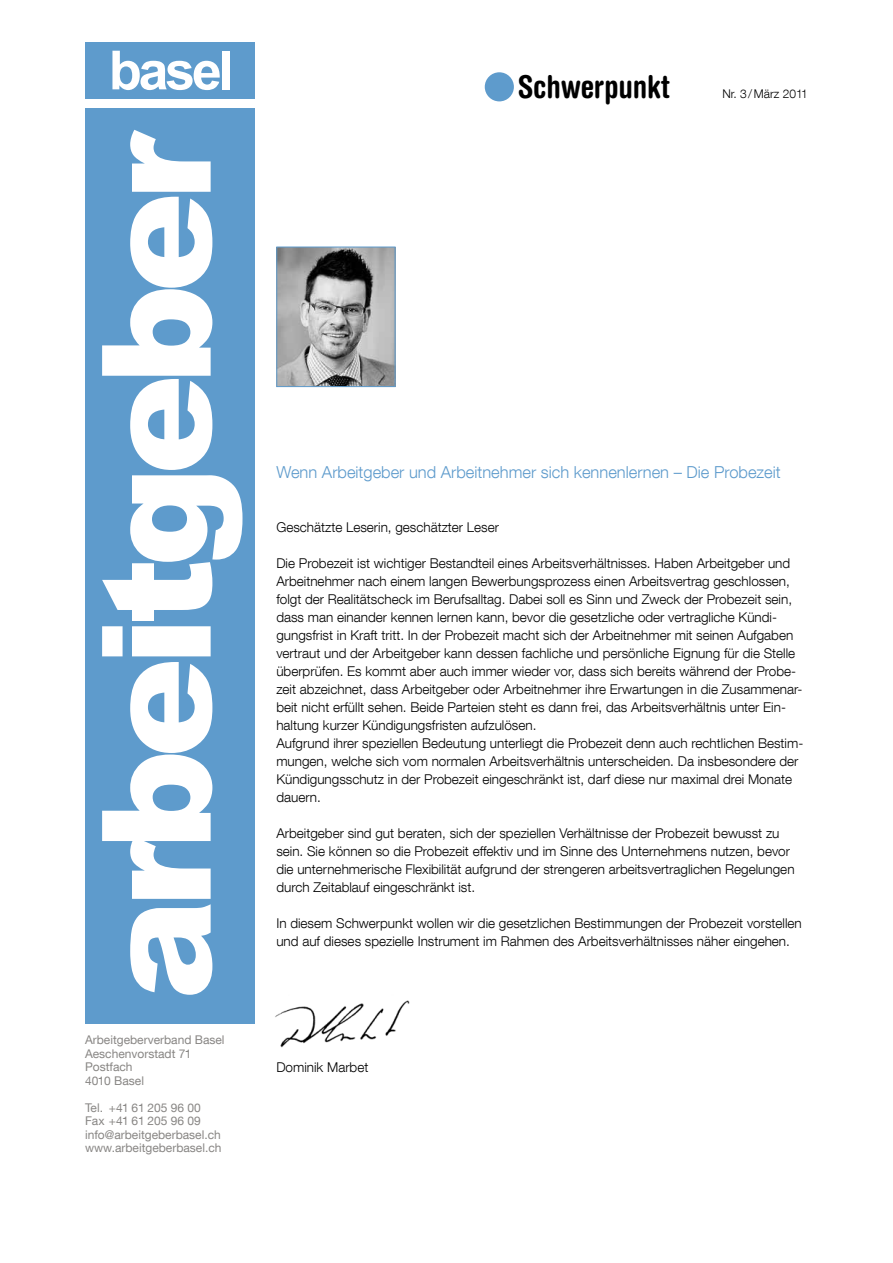
<style>
.page{position:relative;width:893px;height:1263px;background:#fff}
.page>*{position:absolute;margin:0;border:0;box-sizing:border-box;transform-origin:0 0}
.t1{font:700 condensed 31.5px "Helvetica Rounded LT Std";letter-spacing:-.005em;color:#000}
.t2{font:300 16.5px "Helvetica Neue LT Com";color:#5e9bcc}
.t3{font:300 13.5px/18px "Helvetica Neue LT Com";color:#000}
.t4{font:12px/13.5px "Helvetica Neue LT Com";color:#888684}
.t5{font:300 12px "Helvetica Neue LT Com";color:#000}
</style>
<div class="page">
<img style="left:278px;top:249px;width:115px;height:136px">
<div style="left:276px;top:247px;width:119px;height:140px;border:1px solid #5e9bcc"></div>
<div style="left:85px;top:108px;width:170px;height:916px;background:#5e9bcc"></div>
<div style="left:85px;top:43px;width:170px;height:56px;background:#5e9bcc"></div>
<svg style="left:112px;top:51px;width:108px;height:39px"></svg>
<div style="left:222px;top:51px;width:8px;height:38px;background:#fff"></div>
<svg style="left:102px;top:662px;width:110px;height:333px"></svg>
<svg style="left:102px;top:130px;width:140px;height:526px"></svg>
<div style="left:485px;top:72px;width:29px;height:29px;background:#5e9bcc;border-radius:50%"></div>
<img style="left:275px;top:1000px;width:135px;height:48px">
<h1 class="t1" style="left:518px;top:67px;width:153px">Schwerpunkt</h1>
<p class="t5" style="left:722px;top:86px;width:87px">Nr. 3/März 2011</p>
<p class="t4" style="left:85px;top:1033px;width:141px">Arbeitgeberverband Basel<br>Aeschenvorstadt 71<br>Postfach<br>4010 Basel</p>
<p class="t4" style="left:85px;top:1100px;width:138px">Tel. +41 61 205 96 00<br>Fax +41 61 205 96 09 info@arbeitgeberbasel.ch www.arbeitgeberbasel.ch</p>
<p class="t2" style="left:276px;top:462px;width:506px">Wenn Arbeitgeber und Arbeitnehmer sich kennenlernen – Die Probezeit</p>
<p class="t3" style="left:276px;top:518px;width:224px">Geschätzte Leserin, geschätzter Leser</p>
<p class="t3" style="left:276px;top:554px;width:528px">Die Probezeit ist wichtiger Bestandteil eines Arbeitsverhältnisses. Haben Arbeitgeber und Arbeitnehmer nach einem langen Bewerbungsprozess einen Arbeitsvertrag geschlossen, folgt der Realitätscheck im Berufsalltag. Dabei soll es Sinn und Zweck der Probezeit sein, dass man einander kennen lernen kann, bevor die gesetzliche oder vertragliche Kündi&shy;gungsfrist in Kraft tritt. In der Probezeit macht sich der Arbeitnehmer mit seinen Aufgaben vertraut und der Arbeitgeber kann dessen fachliche und persönliche Eignung für die Stelle überprüfen. Es kommt aber auch immer wieder vor, dass sich bereits während der Probe&shy;zeit abzeichnet, dass Arbeitgeber oder Arbeitnehmer ihre Erwartungen in die Zusammenar&shy;beit nicht erfüllt sehen. Beide Parteien steht es dann frei, das Arbeitsverhältnis unter Ein&shy;haltung kurzer Kündigungsfristen aufzulösen.<br>Aufgrund ihrer speziellen Bedeutung unterliegt die Probezeit denn auch rechtlichen Bestim&shy;mungen, welche sich vom normalen Arbeitsverhältnis unterscheiden. Da insbesondere der Kündigungsschutz in der Probezeit eingeschränkt ist, darf diese nur maximal drei Monate dauern.</p>
<p class="t3" style="left:276px;top:823px;width:520px">Arbeitgeber sind gut beraten, sich der speziellen Verhältnisse der Probezeit bewusst zu sein. Sie können so die Probezeit effektiv und im Sinne des Unternehmens nutzen, bevor die unternehmerische Flexibilität aufgrund der strengeren arbeitsvertraglichen Regelungen durch Zeitablauf eingeschränkt ist.</p>
<p class="t3" style="left:276px;top:913px;width:527px">In diesem Schwerpunkt wollen wir die gesetzlichen Bestimmungen der Probezeit vorstellen und auf dieses spezielle Instrument im Rahmen des Arbeitsverhältnisses näher eingehen.</p>
<p class="t3" style="left:276px;top:1057px;width:94px">Dominik Marbet</p>
</div>
